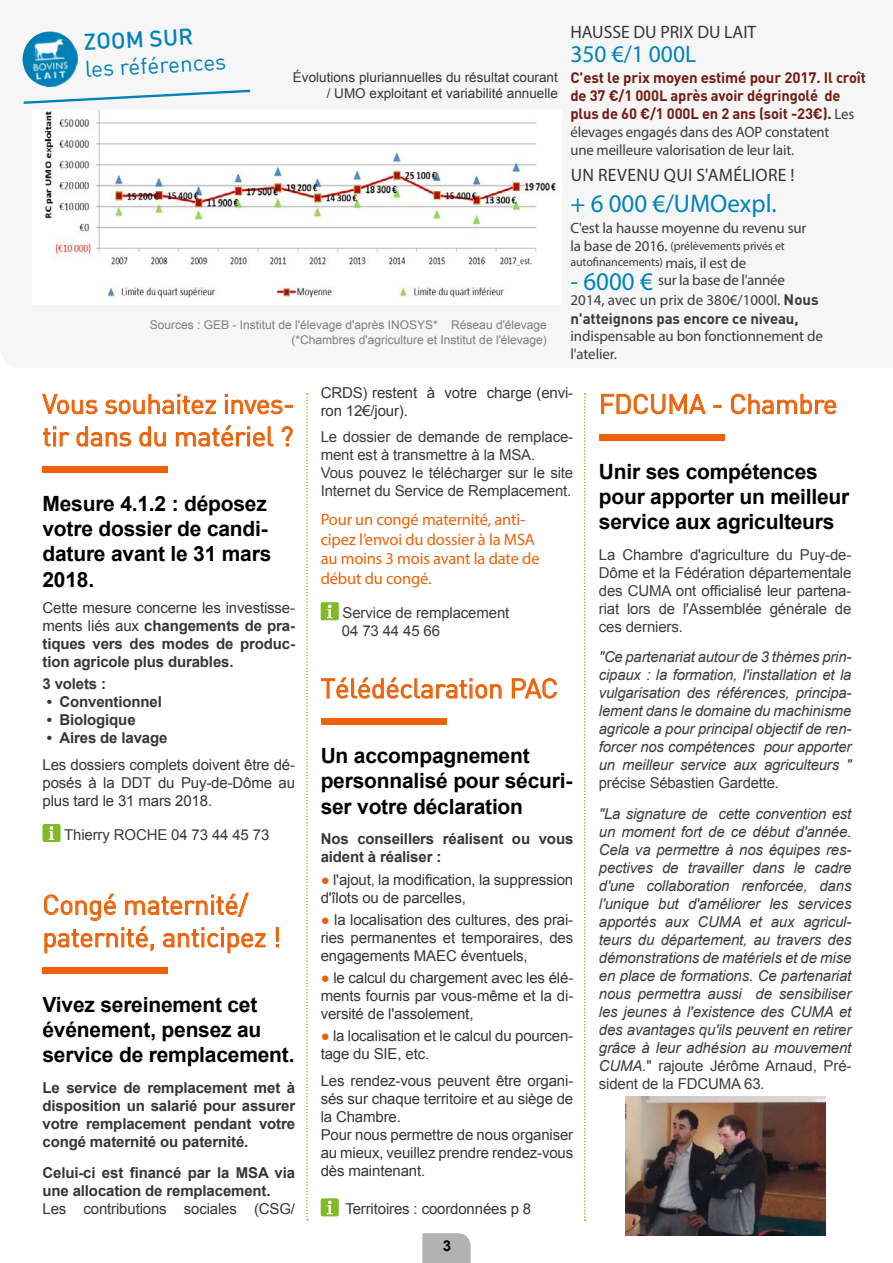
<style>
.page{position:relative;width:893px;height:1263px;background:#fff}
.page>*{position:absolute;margin:0;border:0;box-sizing:border-box;transform-origin:0 0}
.t1{font:27px/32.4px "DIN";letter-spacing:-.01em;color:#eb6209}
.t2{font:25.5px "Myriad Pro";color:#0082b9}
.t3{font:24px "Myriad Pro";color:#0082b9}
.t4{font:22.5px "DIN";color:#0082b9}
.t5{font:500 22.5px "DIN Pro";color:#0082b9}
.t6{font:700 21px/25.2px "Arial";letter-spacing:-.01em;color:#000}
.t7{font:18px "Myriad Pro";letter-spacing:.02em;color:#373636}
.t8{font:18px "Myriad Pro";color:#373636}
.t9{font:16.5px/19.8px "Myriad Pro";letter-spacing:-.01em;color:#eb6209}
.t10{font:italic 15px/18px "Arial";letter-spacing:-.01em;color:#3c3c3b;text-align:justify}
.t11{font:15px/18px "Arial";letter-spacing:-.01em;color:#373636}
.t12{font:700 15px/18px "Arial";letter-spacing:-.01em;color:#373636;text-align:justify}
.t13{font:15px/18px "Arial";letter-spacing:-.01em;color:#3c3c3b}
.t14{font:15px/18px "Myriad Pro";letter-spacing:-.01em;color:#3c3c3b}
.t15{font:700 15px/18px "DIN Pro";letter-spacing:-.01em;color:#741a13}
.t16{font:700 15px "DIN Pro";letter-spacing:-.01em;color:#3c3c3b}
.t17{font:700 15px "Arial";color:#000}
.t18{font:13.5px/16.2px "Arial";color:#373636;text-align:right}
.t19{font:12px/14.4px "Arial";color:#7d7d7c;text-align:right}
.t20{font:12px/16.5px "Myriad Pro";letter-spacing:-.01em;color:#3c3c3b}
.s1{font-family:"Myriad Pro";font-weight:400;color:#3c3c3b}
.s2{font-style:inherit}
.s3{font-size:15px}
.s4{font-size:25.5px;color:#0082b9}
.s5{font-family:"DIN Pro";font-weight:700}
.s6{font-weight:400}
.s7{color:#eb6209}
.s8{font-style:normal}
</style>
<div class="page">
<svg style="left:422px;top:1233px;width:49px;height:30px"></svg>
<svg style="left:306px;top:393px;width:2px;height:827px"></svg>
<svg style="left:584px;top:393px;width:2px;height:828px"></svg>
<img style="left:22px;top:31px;width:56px;height:56px">
<svg style="left:23px;top:89px;width:228px;height:15px"></svg>
<img style="left:44px;top:110px;width:513px;height:191px">
<svg style="left:42px;top:394px;width:56px;height:20px"></svg>
<svg style="left:105px;top:394px;width:111px;height:20px"></svg>
<svg style="left:225px;top:394px;width:68px;height:20px"></svg>
<svg style="left:43px;top:426px;width:27px;height:21px"></svg>
<svg style="left:76px;top:426px;width:55px;height:21px"></svg>
<svg style="left:139px;top:426px;width:27px;height:21px"></svg>
<svg style="left:176px;top:425px;width:98px;height:22px"></svg>
<svg style="left:281px;top:426px;width:12px;height:21px"></svg>
<svg style="left:43px;top:466px;width:125px;height:7px"></svg>
<svg style="left:43px;top:824px;width:18px;height:18px"></svg>
<svg style="left:44px;top:893px;width:222px;height:60px"></svg>
<div style="left:276px;top:927px;width:3px;height:15px;border:1px solid #eb6209"></div>
<svg style="left:43px;top:967px;width:125px;height:7px"></svg>
<svg style="left:321px;top:602px;width:18px;height:18px"></svg>
<svg style="left:321px;top:677px;width:181px;height:22px"></svg>
<svg style="left:512px;top:678px;width:45px;height:21px"></svg>
<svg style="left:321px;top:718px;width:126px;height:7px"></svg>
<svg style="left:321px;top:1198px;width:18px;height:18px"></svg>
<svg style="left:601px;top:394px;width:105px;height:20px"></svg>
<svg style="left:713px;top:405px;width:8px;height:2px"></svg>
<svg style="left:731px;top:394px;width:105px;height:20px"></svg>
<svg style="left:599px;top:434px;width:126px;height:7px"></svg>
<img style="left:625px;top:1097px;width:200px;height:138px">
<h3 class="t5" style="left:83px;top:24px;width:111px;rotate:-3deg">ZOOM SUR</h3>
<h3 class="t4" style="left:84px;top:55px;width:143px;rotate:-3deg">les références</h3>
<p class="t18" style="left:293px;top:69px;width:266px">Évolutions pluriannuelles du résultat courant / UMO exploitant et variabilité annuelle</p>
<p class="t19" style="left:150px;top:318px;width:399px">Sources : GEB - Institut de l'élevage d'après INOSYS* Réseau d'élevage (*Chambres d'agriculture et Institut de l'élevage)</p>
<p class="t8" style="left:570px;top:21px;width:187px">HAUSSE DU PRIX DU LAIT</p>
<h3 class="t3" style="left:570px;top:39px;width:127px">350 €/1 000L</h3>
<p class="t15" style="left:570px;top:67px;width:297px">C'est le prix moyen estimé pour 2017. Il croît de 37 €/1 000L après avoir dégringolé de plus de 60 €/1 000L en 2 ans (soit -23€). <span class="s1">Les</span></p>
<p class="t14" style="left:570px;top:123px;width:260px">élevages engagés dans des AOP constatent une meilleure valorisation de leur lait.</p>
<p class="t7" style="left:571px;top:164px;width:225px">UN REVENU QUI S'AMÉLIORE !</p>
<h2 class="t2" style="left:570px;top:188px;width:207px">+ 6 000 €/UMO<span class="s2">expl.</span></h2>
<p class="t14" style="left:570px;top:219px;width:237px">C'est la hausse moyenne du revenu sur</p>
<p class="t20" style="left:570px;top:237px;width:216px"><span class="s3">la base de 2016.</span> (prélèvements privés et autofinancements) <span class="s3">mais, il est de</span></p>
<p class="t14" style="left:570px;top:270px;width:250px;line-height:19.5px"><span class="s4">- 6000 €</span> sur la base de l'année<br>2014, avec un prix de 380€/1000l. <span class="s5">Nous</span></p>
<p class="t16" style="left:570px;top:306px;width:230px">n'atteignons pas encore ce niveau,</p>
<p class="t14" style="left:570px;top:327px;width:254px">indispensable au bon fonctionnement de l'atelier.</p>
<h1 class="t1" style="left:43px;top:387px;width:254px">Vous souhaitez inves&shy;tir dans du matériel ?</h1>
<h3 class="t6" style="left:43px;top:492px;width:230px">Mesure 4.1.2 : déposez votre dossier de candi&shy;dature avant le 31 mars<br>2018.</h3>
<p class="t12" style="left:43px;top:599px;width:254px"><span class="s6">Cette mesure concerne les investisse&shy;ments liés aux</span> changements de pra&shy;tiques vers des modes de produc&shy;tion agricole plus durables.</p>
<p class="t12" style="left:43px;top:675px;width:65px">3 volets :</p>
<p class="t12" style="left:47px;top:693px;width:117px">• Conventionnel</p>
<p class="t12" style="left:47px;top:711px;width:90px">• Biologique</p>
<p class="t12" style="left:47px;top:729px;width:122px">• Aires de lavage</p>
<p class="t11" style="left:43px;top:756px;width:254px;text-align:justify">Les dossiers complets doivent être dé&shy;posés à la DDT du Puy-de-Dôme au plus tard le 31 mars 2018.</p>
<p class="t13" style="left:64px;top:825px;width:207px">Thierry ROCHE 04 73 44 45 73</p>
<h1 class="t1" style="left:43px;top:888px;width:240px">Congé maternité/ paternité, anticipez !</h1>
<h3 class="t6" style="left:43px;top:992px;width:253px">Vivez sereinement cet événement, pensez au service de remplacement.</h3>
<p class="t12" style="left:43px;top:1079px;width:254px">Le service de remplacement met à disposition un salarié pour assurer votre remplacement pendant votre congé maternité ou paternité.</p>
<p class="t12" style="left:43px;top:1164px;width:254px">Celui-ci est financé par la MSA via une allocation de remplacement.</p>
<p class="t11" style="left:43px;top:1200px;width:254px">Les contributions sociales (CSG/</p>
<p class="t11" style="left:321px;top:384px;width:254px">CRDS) restent à votre charge (envi&shy;ron 12€/jour).</p>
<p class="t13" style="left:321px;top:428px;width:254px">Le dossier de demande de remplace&shy;ment est à transmettre à la MSA.<br>Vous pouvez le télécharger sur le site Internet du Service de Remplacement.</p>
<p class="t9" style="left:321px;top:509px;width:220px">Pour un congé maternité, anti&shy;cipez l’envoi du dossier à la MSA au moins 3 mois avant la date de début du congé.</p>
<p class="t13" style="left:342px;top:604px;width:169px">Service de remplacement<br>04 73 44 45 66</p>
<h1 class="t1" style="left:321px;top:671px;width:239px">Télédéclaration PAC</h1>
<h3 class="t6" style="left:321px;top:743px;width:253px">Un accompagnement personnalisé pour sécuri&shy;ser votre déclaration</h3>
<p class="t12" style="left:321px;top:831px;width:254px">Nos conseillers réalisent ou vous aident à réaliser :</p>
<p class="t11" style="left:321px;top:870px;width:254px"><span class="s7">●</span> l'ajout, la modification, la suppression d'îlots ou de parcelles,</p>
<p class="t11" style="left:321px;top:911px;width:254px;text-align:justify"><span class="s7">●</span> la localisation des cultures, des prai&shy;ries permanentes et temporaires, des engagements MAEC éventuels,</p>
<p class="t11" style="left:321px;top:969px;width:254px;text-align:justify"><span class="s7">●</span> le calcul du chargement avec les élé&shy;ments fournis par vous-même et la di&shy;versité de l'assolement,</p>
<p class="t11" style="left:321px;top:1027px;width:254px"><span class="s7">●</span> la localisation et le calcul du pourcen&shy;tage du SIE, etc.</p>
<p class="t11" style="left:321px;top:1072px;width:254px">Les rendez-vous peuvent être organi&shy;sés sur chaque territoire et au siège de la Chambre.<br>Pour nous permettre de nous organiser au mieux, veuillez prendre rendez-vous dès maintenant.</p>
<p class="t11" style="left:345px;top:1200px;width:187px">Territoires : coordonnées p 8</p>
<p class="t17" style="left:443px;top:1236px;width:10px">3</p>
<h1 class="t1" style="left:599px;top:387px;width:240px">FDCUMA - Chambre</h1>
<h3 class="t6" style="left:599px;top:459px;width:252px">Unir ses compétences pour apporter un meilleur service aux agriculteurs</h3>
<p class="t13" style="left:599px;top:546px;width:254px;text-align:justify">La Chambre d'agriculture du Puy-de-Dôme et la Fédération départementale des CUMA ont officialisé leur partena&shy;riat lors de l'Assemblée générale de ces derniers.</p>
<p class="t10" style="left:599px;top:648px;width:254px">"Ce partenariat autour de 3 thèmes prin&shy;cipaux : la formation, l'installation et la vulgarisation des références, principa&shy;lement dans le domaine du machinisme agricole a pour principal objectif de ren&shy;forcer nos compétences pour apporter un meilleur service aux agriculteurs "</p>
<p class="t13" style="left:599px;top:774px;width:182px">précise Sébastien Gardette.</p>
<p class="t10" style="left:599px;top:805px;width:254px">"La signature de cette convention est un moment fort de ce début d'année.<br>Cela va permettre à nos équipes res&shy;pectives de travailler dans le cadre d'une collaboration renforcée, dans l'unique but d'améliorer les services apportés aux CUMA et aux agricul&shy;teurs du département, au travers des démonstrations de matériels et de mise en place de formations. Ce partenariat nous permettra aussi de sensibiliser les jeunes à l'existence des CUMA et des avantages qu'ils peuvent en retirer grâce à leur adhésion au mouvement CUMA.<span class="s8">" rajoute Jérôme Arnaud, Pré&shy;sident de la FDCUMA 63</span>.</p>
</div>
